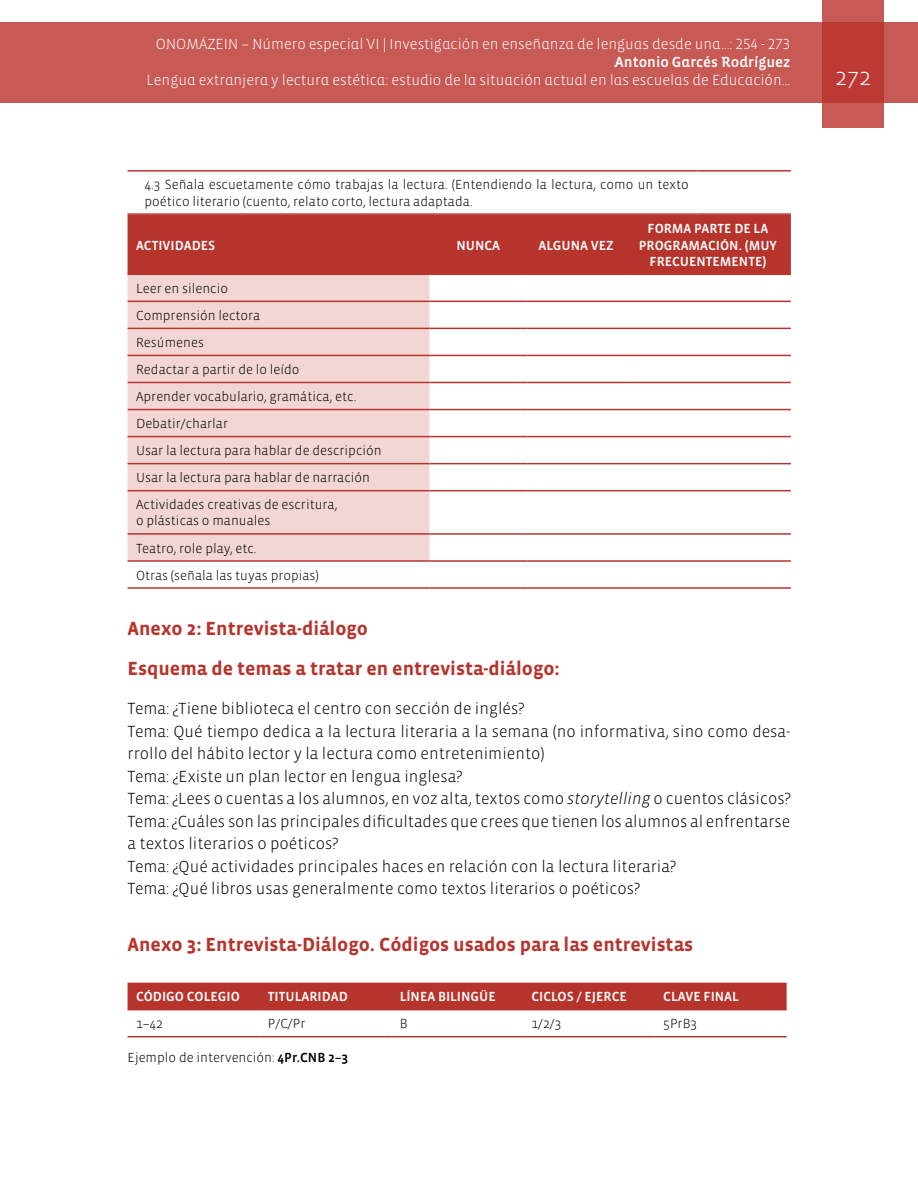
<style>
.page{position:relative;width:918px;height:1188px;background:#fff}
.page>*{position:absolute;margin:0;border:0;box-sizing:border-box;transform-origin:0 0}
.t1{font:300 24px "Vista Sans";color:#fff}
.t2{font:700 19.5px/39.5px "Vista Sans";color:#b7342c}
.t3{font:300 16.5px/22.5px "Vista Sans";color:#000}
.t4{font:300 15px "Vista Sans Alt";color:#fff}
.t5{font:15px "Vista Sans Alt Med";color:#fff}
.t6{font:300 13.5px/27px "Vista Sans";color:#000}
.t7{font:13.5px/16.2px "Vista Sans Med";color:#fff;text-align:center}
.s1{font-style:italic}
.s2{font-family:"Vista Sans Med";font-weight:400}
</style>
<div class="page">
<div style="left:0;top:23px;width:918px;height:80px;background:#c85a55"></div>
<svg style="left:822px;top:0;width:62px;height:128px;fill:#bd3933"></svg>
<hr style="left:128px;top:170px;width:569px;height:2px;background:#b7342c">
<hr style="left:697px;top:170px;width:94px;height:2px;background:#b7342c">
<hr style="left:128px;top:213px;width:569px;height:2px;background:#b7342c">
<hr style="left:697px;top:213px;width:94px;height:2px;background:#b7342c">
<div style="left:128px;top:215px;width:663px;height:59px;background:#b7342c"></div>
<div style="left:128px;top:275px;width:301px;height:285px;background:#f1d6d5"></div>
<hr style="left:128px;top:274px;width:301px;height:1px;background:#b7342c">
<hr style="left:429px;top:274px;width:98px;height:1px;background:#b7342c">
<hr style="left:527px;top:274px;width:98px;height:1px;background:#b7342c">
<hr style="left:625px;top:274px;width:166px;height:1px;background:#b7342c">
<hr style="left:128px;top:301px;width:301px;height:1px;background:#b7342c">
<hr style="left:429px;top:301px;width:98px;height:1px;background:#b7342c">
<hr style="left:527px;top:301px;width:98px;height:1px;background:#b7342c">
<hr style="left:625px;top:301px;width:166px;height:1px;background:#b7342c">
<hr style="left:128px;top:328px;width:301px;height:1px;background:#b7342c">
<hr style="left:429px;top:328px;width:98px;height:1px;background:#b7342c">
<hr style="left:527px;top:328px;width:98px;height:1px;background:#b7342c">
<hr style="left:625px;top:328px;width:166px;height:1px;background:#b7342c">
<hr style="left:128px;top:355px;width:301px;height:1px;background:#b7342c">
<hr style="left:429px;top:355px;width:98px;height:1px;background:#b7342c">
<hr style="left:527px;top:355px;width:98px;height:1px;background:#b7342c">
<hr style="left:625px;top:355px;width:166px;height:1px;background:#b7342c">
<hr style="left:128px;top:382px;width:301px;height:1px;background:#b7342c">
<hr style="left:429px;top:382px;width:98px;height:1px;background:#b7342c">
<hr style="left:527px;top:382px;width:98px;height:1px;background:#b7342c">
<hr style="left:625px;top:382px;width:166px;height:1px;background:#b7342c">
<hr style="left:128px;top:409px;width:301px;height:1px;background:#b7342c">
<hr style="left:429px;top:409px;width:98px;height:1px;background:#b7342c">
<hr style="left:527px;top:409px;width:98px;height:1px;background:#b7342c">
<hr style="left:625px;top:409px;width:166px;height:1px;background:#b7342c">
<hr style="left:128px;top:436px;width:301px;height:1px;background:#b7342c">
<hr style="left:429px;top:436px;width:98px;height:1px;background:#b7342c">
<hr style="left:527px;top:436px;width:98px;height:1px;background:#b7342c">
<hr style="left:625px;top:436px;width:166px;height:1px;background:#b7342c">
<hr style="left:128px;top:463px;width:301px;height:1px;background:#b7342c">
<hr style="left:429px;top:463px;width:98px;height:1px;background:#b7342c">
<hr style="left:527px;top:463px;width:98px;height:1px;background:#b7342c">
<hr style="left:625px;top:463px;width:166px;height:1px;background:#b7342c">
<hr style="left:128px;top:490px;width:301px;height:1px;background:#b7342c">
<hr style="left:429px;top:490px;width:98px;height:1px;background:#b7342c">
<hr style="left:527px;top:490px;width:98px;height:1px;background:#b7342c">
<hr style="left:625px;top:490px;width:166px;height:1px;background:#b7342c">
<hr style="left:128px;top:533px;width:301px;height:2px;background:#b7342c">
<hr style="left:429px;top:533px;width:98px;height:2px;background:#b7342c">
<hr style="left:527px;top:533px;width:98px;height:2px;background:#b7342c">
<hr style="left:625px;top:533px;width:166px;height:2px;background:#b7342c">
<hr style="left:128px;top:560px;width:301px;height:2px;background:#b7342c">
<hr style="left:429px;top:560px;width:98px;height:2px;background:#b7342c">
<hr style="left:527px;top:560px;width:98px;height:2px;background:#b7342c">
<hr style="left:625px;top:560px;width:166px;height:2px;background:#b7342c">
<hr style="left:128px;top:587px;width:301px;height:2px;background:#b7342c">
<hr style="left:429px;top:587px;width:98px;height:2px;background:#b7342c">
<hr style="left:527px;top:587px;width:98px;height:2px;background:#b7342c">
<hr style="left:625px;top:587px;width:166px;height:2px;background:#b7342c">
<div style="left:128px;top:983px;width:659px;height:26px;background:#b7342c"></div>
<hr style="left:128px;top:1009px;width:131px;height:1px;background:#b7342c">
<hr style="left:259px;top:1009px;width:132px;height:1px;background:#b7342c">
<hr style="left:391px;top:1009px;width:132px;height:1px;background:#b7342c">
<hr style="left:523px;top:1009px;width:132px;height:1px;background:#b7342c">
<hr style="left:655px;top:1009px;width:132px;height:1px;background:#b7342c">
<hr style="left:128px;top:1036px;width:131px;height:1px;background:#b7342c">
<hr style="left:259px;top:1036px;width:132px;height:1px;background:#b7342c">
<hr style="left:391px;top:1036px;width:132px;height:1px;background:#b7342c">
<hr style="left:523px;top:1036px;width:132px;height:1px;background:#b7342c">
<hr style="left:655px;top:1036px;width:132px;height:1px;background:#b7342c">
<p class="t4" style="left:156px;top:37px;width:636px">ONOMÁZEIN – Número especial VI | Investigación en enseñanza de lenguas desde una...: 254 - 273</p>
<p class="t5" style="left:615px;top:55px;width:177px">Antonio Garcés Rodríguez</p>
<p class="t4" style="left:146px;top:73px;width:645px">Lengua extranjera y lectura estética: estudio de la situación actual en las escuelas de Educación...</p>
<h1 class="t1" style="left:835px;top:65px;width:37px">272</h1>
<p class="t6" style="left:145px;top:177px;width:546px;line-height:16.2px">4.3 Señala escuetamente cómo trabajas la lectura. (Entendiendo la lectura, como un texto poético literario (cuento, relato corto, lectura adaptada.</p>
<p class="t7" style="left:136px;top:237px;width:81px">ACTIVIDADES</p>
<p class="t7" style="left:457px;top:237px;width:45px">NUNCA</p>
<p class="t7" style="left:539px;top:237px;width:77px">ALGUNA VEZ</p>
<p class="t7" style="left:639px;top:221px;width:140px">FORMA PARTE DE LA<br>PROGRAMACIÓN. (MUY<br>FRECUENTEMENTE)</p>
<p class="t6" style="left:136px;top:275px;width:247px">Leer en silencio<br>Comprensión lectora<br>Resúmenes<br>Redactar a partir de lo leído<br>Aprender vocabulario, gramática, etc.<br>Debatir/charlar<br>Usar la lectura para hablar de descripción<br>Usar la lectura para hablar de narración<br>Actividades creativas de escritura,</p>
<p class="t6" style="left:136px;top:508px;width:184px">o plásticas o manuales<br>Teatro, role play, etc.<br>Otras (señala las tuyas propias)</p>
<p class="t2" style="left:128px;top:609px;width:434px">Anexo 2: Entrevista-diálogo<br>Esquema de temas a tratar en entrevista-diálogo:</p>
<p class="t3" style="left:128px;top:698px;width:664px">Tema: ¿Tiene biblioteca el centro con sección de inglés?<br>Tema: Qué tiempo dedica a la lectura literaria a la semana (no informativa, sino como desa&shy;rrollo del hábito lector y la lectura como entretenimiento)<br>Tema: ¿Existe un plan lector en lengua inglesa?<br>Tema: ¿Lees o cuentas a los alumnos, en voz alta, textos como <span class="s1">storytelling</span> o cuentos clásicos?<br>Tema: ¿Cuáles son las principales dificultades que crees que tienen los alumnos al enfrentarse a textos literarios o poéticos?<br>Tema: ¿Qué actividades principales haces en relación con la lectura literaria?<br>Tema: ¿Qué libros usas generalmente como textos literarios o poéticos?</p>
<p class="t2" style="left:128px;top:925px;width:567px">Anexo 3: Entrevista-Diálogo. Códigos usados para las entrevistas</p>
<p class="t7" style="left:136px;top:989px;width:105px">CÓDIGO COLEGIO</p>
<p class="t7" style="left:268px;top:989px;width:82px">TITULARIDAD</p>
<p class="t7" style="left:400px;top:989px;width:98px">LÍNEA BILINGÜE</p>
<p class="t7" style="left:532px;top:989px;width:97px">CICLOS / EJERCE</p>
<p class="t7" style="left:663px;top:989px;width:77px">CLAVE FINAL</p>
<p class="t6" style="left:136px;top:1010px;width:28px">1–42</p>
<p class="t6" style="left:268px;top:1010px;width:39px">P/C/Pr</p>
<p class="t6" style="left:400px;top:1010px;width:9px">B</p>
<p class="t6" style="left:532px;top:1010px;width:31px">1/2/3</p>
<p class="t6" style="left:663px;top:1010px;width:35px">5PrB3</p>
<p class="t6" style="left:128px;top:1045px;width:222px">Ejemplo de intervención: <span class="s2">4Pr.CNB 2–3</span></p>
</div>
